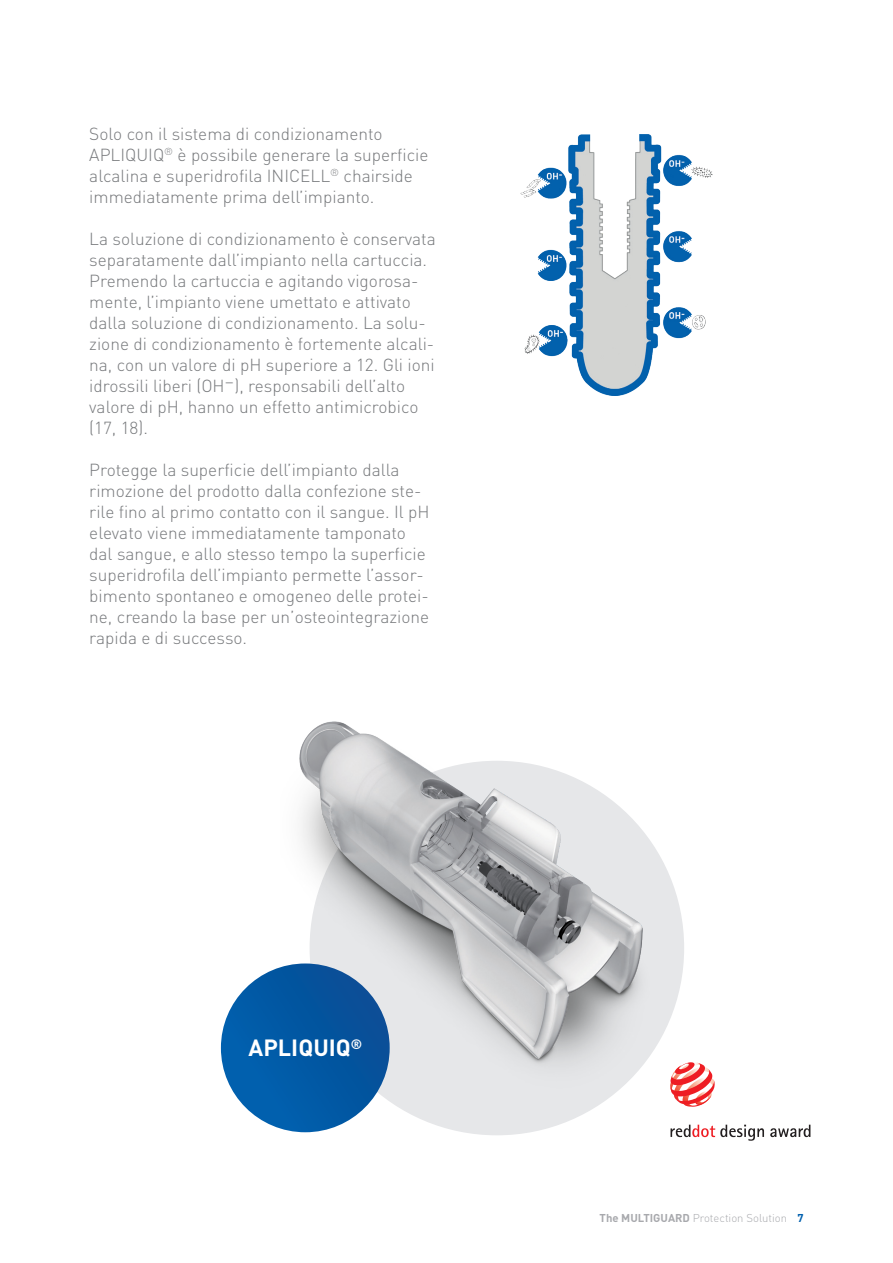
<style>
.page{position:relative;width:893px;height:1263px;background:#fff}
.page>*{position:absolute;margin:0;border:0;box-sizing:border-box;transform-origin:0 0}
.t1{font:700 23.25px "DIN Pro";color:#fff}
.t2{font:300 17.25px/21px "DIN Pro";color:#76787b}
.t3{font:300 11.25px "DIN Pro";color:#a8a9ad}
.s1{font-weight:700}
.s2{font-weight:700;color:#0160ae}
</style>
<div class="page">
<img style="left:299px;top:721px;width:401px;height:406px">
<div style="left:221px;top:963px;width:169px;height:169px;background:#0157a3;border-radius:84px"></div>
<svg style="left:670px;top:1125px;width:94px;height:16px"></svg>
<svg style="left:770px;top:1125px;width:40px;height:12px"></svg>
<svg style="left:670px;top:1062px;width:45px;height:45px"></svg>
<img style="left:520px;top:134px;width:192px;height:262px">
<p class="t2" style="left:89px;top:122px;width:341px">Solo con il sistema di condizionamento APLIQUIQ<sup>®</sup> è possibile generare la superficie alcalina e superidrofila INICELL<sup>®</sup> chairside immediatamente prima dell’impianto.</p>
<p class="t2" style="left:89px;top:227px;width:348px">La soluzione di condizionamento è conservata separatamente dall’impianto nella cartuccia.<br>Premendo la cartuccia e agitando vigorosa&shy;mente, l’impianto viene umettato e attivato dalla soluzione di condizionamento. La solu&shy;zione di condizionamento è fortemente alcali&shy;na, con un valore di pH superiore a 12. Gli ioni idrossili liberi (OH–), responsabili dell’alto valore di pH, hanno un effetto antimicrobico (17, 18).</p>
<p class="t2" style="left:89px;top:458px;width:342px">Protegge la superficie dell’impianto dalla rimozione del prodotto dalla confezione ste&shy;rile fino al primo contatto con il sangue. Il pH elevato viene immediatamente tamponato dal sangue, e allo stesso tempo la superficie superidrofila dell’impianto permette l’assor&shy;bimento spontaneo e omogeneo delle protei&shy;ne, creando la base per un’osteointegrazione rapida e di successo.</p>
<h1 class="t1" style="left:249px;top:1030px;width:115px">APLIQUIQ<sup>®</sup></h1>
<p class="t3" style="left:600px;top:1210px;width:206px"><span class="s1">The MULTIGUARD</span> Protection Solution <span class="s2">7</span></p>
</div>
